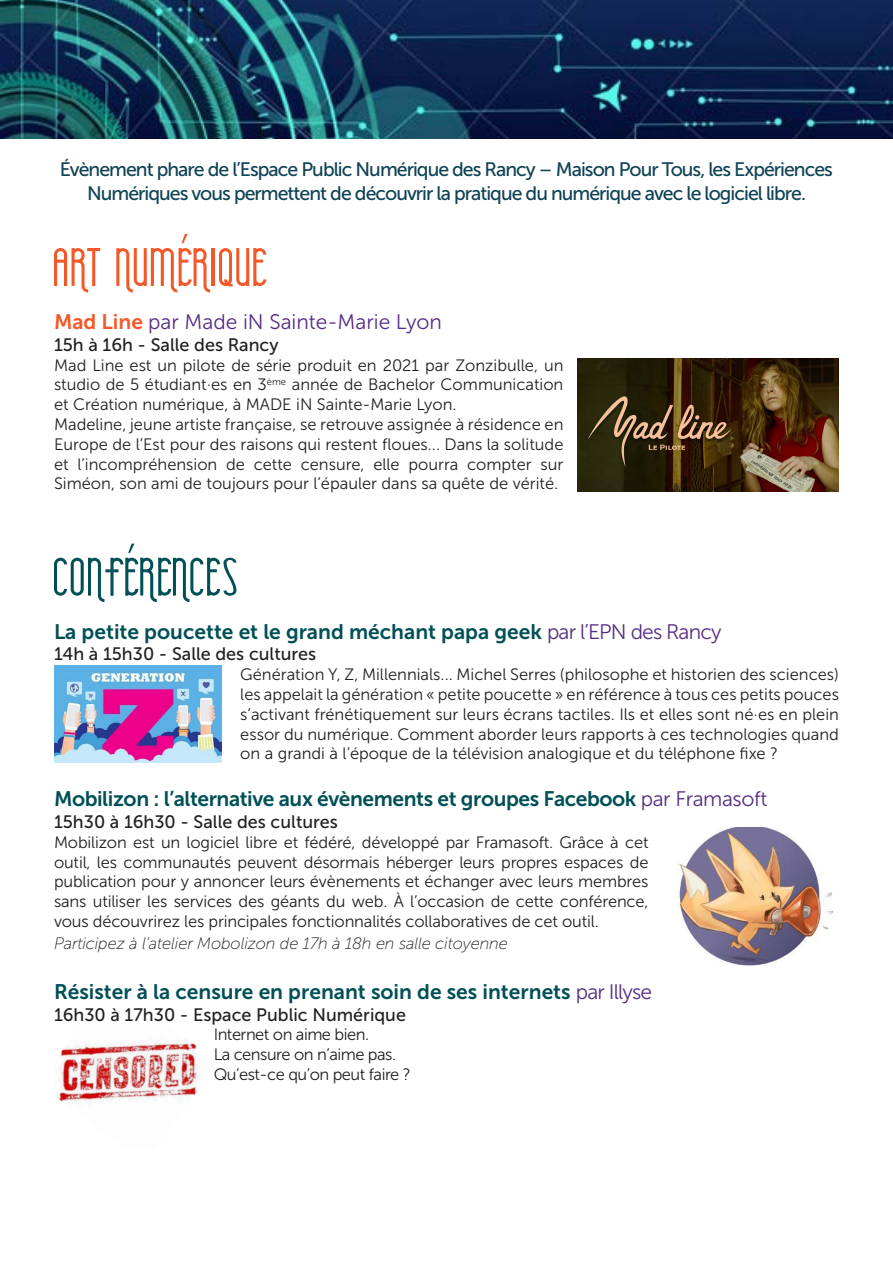
<style>
.page{position:relative;width:893px;height:1263px;background:#fff}
.page>*{position:absolute;margin:0;border:0;box-sizing:border-box;transform-origin:0 0}
.t1{font:72px "Bortolotto";color:#f15929}
.t2{font:72px "Bortolotto";color:#005056}
.t3{font:21px "Museo Sans 700";color:#005056}
.t4{font:21px "Museo Sans 700";letter-spacing:-.02em;color:#005056}
.t5{font:21px "Museo Sans 300";color:#552d84}
.t6{font:19.5px/23.4px "Museo Sans 500";letter-spacing:-.05em;color:#0f4255;text-align:center}
.t7{font:18px "Museo Sans 500";color:#231f20}
.t8{font:16.5px/19.8px "Museo Sans 300";color:#231f20;text-align:justify}
.t9{font:16.5px "Museo Sans 300";letter-spacing:-.03em;color:#231f20}
.t10{font:italic 16.5px "Museo Sans 100";letter-spacing:-.01em;color:#231f20}
.s1{font-family:"Museo Sans 700";color:#f15929}
.s2{font-family:"Museo Sans 300";color:#552d84}
</style>
<div class="page">
<img style="left:0;top:0;width:893px;height:138px">
<img style="left:578px;top:358px;width:261px;height:133px">
<img style="left:54px;top:665px;width:167px;height:97px">
<img style="left:57px;top:1039px;width:145px;height:65px">
<img style="left:678px;top:827px;width:155px;height:138px">
<p class="t6" style="left:60px;top:158px;width:775px">Évènement phare de l’Espace Public Numérique des Rancy – Maison Pour Tous, les Expériences<br>Numériques vous permettent de découvrir la pratique du numérique avec le logiciel libre.</p>
<p class="t1" style="left:54px;top:233px;width:216px">ART NUMÉRIQUE</p>
<p class="t5" style="left:54px;top:311px;width:390px"><span class="s1">Mad Line</span> par Made iN Sainte-Marie Lyon</p>
<p class="t7" style="left:54px;top:335px;width:226px">15h à 16h - Salle des Rancy</p>
<p class="t8" style="left:54px;top:355px;width:511px">Mad Line est un pilote de série produit en 2021 par Zonzibulle, un studio de 5 étudiant·es en 3<sup>ème</sup> année de Bachelor Communication et Création numérique, à MADE iN Sainte-Marie Lyon.</p>
<p class="t8" style="left:54px;top:415px;width:511px">Madeline, jeune artiste française, se retrouve assignée à résidence en Europe de l’Est pour des raisons qui restent floues... Dans la solitude et l’incompréhension de cette censure, elle pourra compter sur Siméon, son ami de toujours pour l’épauler dans sa quête de vérité.</p>
<p class="t2" style="left:54px;top:542px;width:188px">CONFÉRENCES</p>
<p class="t3" style="left:54px;top:620px;width:669px">La petite poucette et le grand méchant papa geek <span class="s2">par l’EPN des Rancy</span></p>
<p class="t7" style="left:54px;top:644px;width:264px">14h à 15h30 - Salle des cultures</p>
<p class="t8" style="left:240px;top:665px;width:600px">Génération Y, Z, Millennials... Michel Serres (philosophe et historien des sciences) les appelait la génération « petite poucette » en référence à tous ces petits pouces s’activant frénétiquement sur leurs écrans tactiles. Ils et elles sont né·es en plein essor du numérique. Comment aborder leurs rapports à ces technologies quand on a grandi à l’époque de la télévision analogique et du téléphone fixe ?</p>
<p class="t4" style="left:54px;top:787px;width:715px">Mobilizon : l’alternative aux évènements et groupes Facebook <span class="s2">par Framasoft</span></p>
<p class="t7" style="left:54px;top:812px;width:285px">15h30 à 16h30 - Salle des cultures</p>
<p class="t8" style="left:54px;top:832px;width:596px">Mobilizon est un logiciel libre et fédéré, développé par Framasoft. Grâce à cet outil, les communautés peuvent désormais héberger leurs propres espaces de publication pour y annoncer leurs évènements et échanger avec leurs membres sans utiliser les services des géants du web. À l’occasion de cette conférence, vous découvrirez les principales fonctionnalités collaboratives de cet outil.</p>
<p class="t10" style="left:54px;top:934px;width:455px">Participez à l’atelier Mobolizon de 17h à 18h en salle citoyenne</p>
<p class="t3" style="left:54px;top:980px;width:600px">Résister à la censure en prenant soin de ses internets <span class="s2">par Illyse</span></p>
<p class="t7" style="left:54px;top:1004px;width:354px">16h30 à 17h30 - Espace Public Numérique</p>
<p class="t9" style="left:214px;top:1026px;width:157px">Internet on aime bien.</p>
<p class="t9" style="left:214px;top:1045px;width:184px">La censure on n’aime pas.</p>
<p class="t9" style="left:214px;top:1065px;width:199px">Qu’est-ce qu’on peut faire ?</p>
</div>
